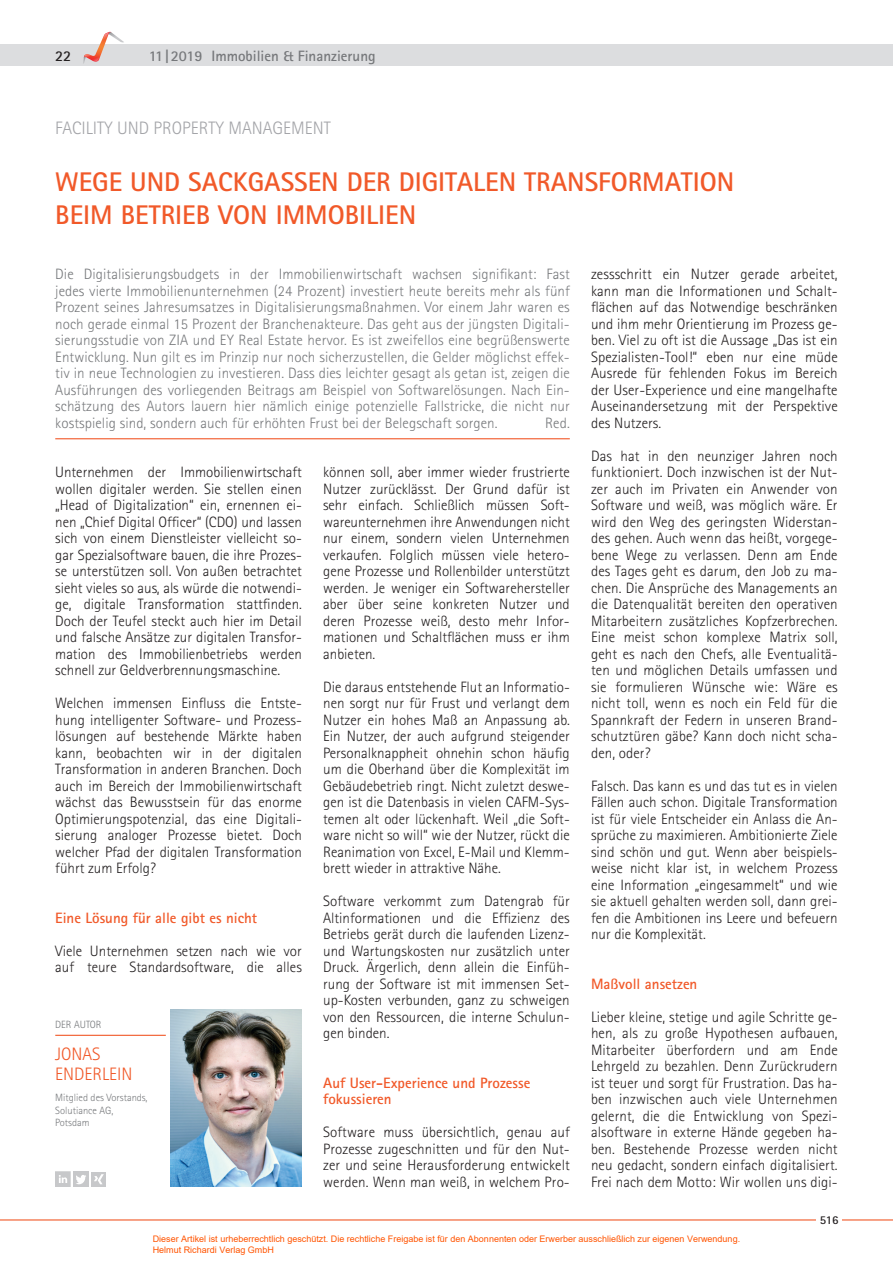
<style>
.page{position:relative;width:893px;height:1263px;background:#fff}
.page>*{position:absolute;margin:0;border:0;box-sizing:border-box;transform-origin:0 0}
.t1{font:700 27px/33px "Rotis Sans Serif";color:#f15929}
.t2{font:300 18px "Rotis Sans Serif";color:#a3a4a8}
.t3{font:300 18px/20.2px "Rotis Sans Serif";color:#f15929}
.t4{font:300 15px/16.5px "Rotis Sans Serif";color:#231f20;text-align:justify}
.t5{font:300 15px/16.5px "Rotis Sans Serif";letter-spacing:.005em;color:#76787b;text-align:justify}
.t6{font:700 15px/16.5px "Rotis Sans Serif";color:#f15929}
.t7{font:700 15px "Rotis Sans Serif";color:#76787b}
.t8{font:700 15px "Rotis Sans Serif";color:#231f20}
.t9{font:700 12px "Rotis Sans Serif";color:#231f20}
.t10{font:300 10.5px/12.6px "Rotis Sans Serif";color:#76787b}
.t11{font:9px/10.8px "Arial";color:#ff5400}
</style>
<div class="page">
<hr style="left:0;top:1219px;width:893px;height:1px;background:#f15929">
<div style="left:0;top:45px;width:893px;height:21px;background:#dcdddf"></div>
<svg style="left:83px;top:31px;width:41px;height:33px"></svg>
<div style="left:816px;top:1214px;width:26px;height:13px;background:#fff"></div>
<img style="left:170px;top:1010px;width:132px;height:176px">
<hr style="left:55px;top:1035px;width:111px;height:1px;background:#f15929">
<hr style="left:55px;top:438px;width:515px;height:1px;background:#f15929">
<div style="left:73px;top:1172px;width:15px;height:15px;background:#c7c8ca"></div>
<svg style="left:76px;top:1175px;width:10px;height:9px"></svg>
<div style="left:91px;top:1172px;width:15px;height:15px;background:#c7c8ca"></div>
<svg style="left:94px;top:1174px;width:10px;height:10px"></svg>
<svg style="left:55px;top:1172px;width:15px;height:15px"></svg>
<p class="t8" style="left:55px;top:46px;width:18px">22</p>
<p class="t7" style="left:149px;top:46px;width:228px">11|2019 Immobilien &amp; Finanzierung</p>
<p class="t2" style="left:55px;top:117px;width:277px">FACILITY UND PROPERTY MANAGEMENT</p>
<h1 class="t1" style="left:55px;top:165px;width:680px">WEGE UND SACKGASSEN DER DIGITALEN TRANSFORMATION<br>BEIM BETRIEB VON IMMOBILIEN</h1>
<p class="t5" style="left:55px;top:266px;width:516px">Die Digitalisierungsbudgets in der Immobilienwirtschaft wachsen signifikant: Fast jedes vierte Immobilienunternehmen (24 Prozent) investiert heute bereits mehr als fünf Prozent seines Jahresumsatzes in Digitalisierungsmaßnahmen. Vor einem Jahr waren es noch gerade einmal 15 Prozent der Branchenakteure. Das geht aus der jüngsten Digitali&shy;sierungsstudie von ZIA und EY Real Estate hervor. Es ist zweifellos eine begrüßenswerte Entwicklung. Nun gilt es im Prinzip nur noch sicherzustellen, die Gelder möglichst effek&shy;tiv in neue Technologien zu investieren. Dass dies leichter gesagt als getan ist, zeigen die Ausführungen des vorliegenden Beitrags am Beispiel von Softwarelösungen. Nach Ein&shy;schätzung des Autors lauern hier nämlich einige potenzielle Fallstricke, die nicht nur kostspielig sind, sondern auch für erhöhten Frust bei der Belegschaft sorgen.</p>
<p class="t5" style="left:545px;top:414px;width:26px">Red.</p>
<p class="t4" style="left:55px;top:464px;width:248px">Unternehmen der Immobilienwirtschaft wollen digitaler werden. Sie stellen einen „Head of Digitalization“ ein, ernennen ei&shy;nen „Chief Digital Officer“ (CDO) und lassen sich von einem Dienstleister vielleicht so&shy;gar Spezialsoftware bauen, die ihre Prozes&shy;se unterstützen soll. Von außen betrachtet sieht vieles so aus, als würde die notwendi&shy;ge, digitale Transformation stattfinden.<br>Doch der Teufel steckt auch hier im Detail und falsche Ansätze zur digitalen Transfor&shy;mation des Immobilienbetriebs werden schnell zur Geldverbrennungsmaschine.</p>
<p class="t4" style="left:55px;top:695px;width:248px">Welchen immensen Einfluss die Entste&shy;hung intelligenter Software- und Prozess&shy;lösungen auf bestehende Märkte haben kann, beobachten wir in der digitalen Transformation in anderen Branchen. Doch auch im Bereich der Immobilienwirtschaft wächst das Bewusstsein für das enorme Optimierungspotenzial, das eine Digitali&shy;sierung analoger Prozesse bietet. Doch welcher Pfad der digitalen Transformation führt zum Erfolg?</p>
<p class="t6" style="left:55px;top:909px;width:203px">Eine Lösung für alle gibt es nicht</p>
<p class="t4" style="left:55px;top:942px;width:248px">Viele Unternehmen setzen nach wie vor auf teure Standardsoftware, die alles</p>
<p class="t10" style="left:55px;top:1018px;width:48px">DER AUTOR</p>
<p class="t3" style="left:55px;top:1044px;width:79px">JONAS<br>ENDERLEIN</p>
<p class="t10" style="left:55px;top:1091px;width:94px">Mitglied des Vorstands,<br>Solutiance AG,<br>Potsdam</p>
<p class="t4" style="left:323px;top:464px;width:248px">können soll, aber immer wieder frustrierte Nutzer zurücklässt. Der Grund dafür ist sehr einfach. Schließlich müssen Soft&shy;wareunternehmen ihre Anwendungen nicht nur einem, sondern vielen Unternehmen verkaufen. Folglich müssen viele hetero&shy;gene Prozesse und Rollenbilder unterstützt werden. Je weniger ein Softwarehersteller aber über seine konkreten Nutzer und deren Prozesse weiß, desto mehr Infor&shy;mationen und Schaltflächen muss er ihm anbieten.</p>
<p class="t4" style="left:323px;top:678px;width:248px">Die daraus entstehende Flut an Informatio&shy;nen sorgt nur für Frust und verlangt dem Nutzer ein hohes Maß an Anpassung ab.<br>Ein Nutzer, der auch aufgrund steigender Personalknappheit ohnehin schon häufig um die Oberhand über die Komplexität im Gebäudebetrieb ringt. Nicht zuletzt deswe&shy;gen ist die Datenbasis in vielen CAFM-Sys&shy;temen alt oder lückenhaft. Weil „die Soft&shy;ware nicht so will“ wie der Nutzer, rückt die Reanimation von Excel, E-Mail und Klemm&shy;brett wieder in attraktive Nähe.</p>
<p class="t4" style="left:323px;top:893px;width:248px">Software verkommt zum Datengrab für Altinformationen und die Effizienz des Betriebs gerät durch die laufenden Lizenz&shy;und Wartungskosten nur zusätzlich unter Druck. Ärgerlich, denn allein die Einfüh&shy;rung der Software ist mit immensen Set&shy;up-Kosten verbunden, ganz zu schweigen von den Ressourcen, die interne Schulun&shy;gen binden.</p>
<p class="t6" style="left:323px;top:1074px;width:209px">Auf User-Experience und Prozesse fokussieren</p>
<p class="t4" style="left:323px;top:1124px;width:248px">Software muss übersichtlich, genau auf Prozesse zugeschnitten und für den Nut&shy;zer und seine Herausforderung entwickelt werden. Wenn man weiß, in welchem Pro-</p>
<p class="t4" style="left:591px;top:266px;width:248px">zessschritt ein Nutzer gerade arbeitet, kann man die Informationen und Schalt&shy;flächen auf das Notwendige beschränken und ihm mehr Orientierung im Prozess ge&shy;ben. Viel zu oft ist die Aussage „Das ist ein Spezialisten-Tool!“ eben nur eine müde Ausrede für fehlenden Fokus im Bereich der User-Experience und eine mangelhafte Auseinandersetzung mit der Perspektive des Nutzers.</p>
<p class="t4" style="left:591px;top:447px;width:248px">Das hat in den neunziger Jahren noch funktioniert. Doch inzwischen ist der Nut&shy;zer auch im Privaten ein Anwender von Software und weiß, was möglich wäre. Er wird den Weg des geringsten Widerstan&shy;des gehen. Auch wenn das heißt, vorgege&shy;bene Wege zu verlassen. Denn am Ende des Tages geht es darum, den Job zu ma&shy;chen. Die Ansprüche des Managements an die Datenqualität bereiten den operativen Mitarbeitern zusätzliches Kopfzerbrechen.<br>Eine meist schon komplexe Matrix soll, geht es nach den Chefs, alle Eventualitä&shy;ten und möglichen Details umfassen und sie formulieren Wünsche wie: Wäre es nicht toll, wenn es noch ein Feld für die Spannkraft der Federn in unseren Brand&shy;schutztüren gäbe? Kann doch nicht scha&shy;den, oder?</p>
<p class="t4" style="left:591px;top:777px;width:248px">Falsch. Das kann es und das tut es in vielen Fällen auch schon. Digitale Transformation ist für viele Entscheider ein Anlass die An&shy;sprüche zu maximieren. Ambitionierte Ziele sind schön und gut. Wenn aber beispiels&shy;weise nicht klar ist, in welchem Prozess eine Information „eingesammelt“ und wie sie aktuell gehalten werden soll, dann grei&shy;fen die Ambitionen ins Leere und befeuern nur die Komplexität.</p>
<p class="t6" style="left:591px;top:975px;width:108px">Maßvoll ansetzen</p>
<p class="t4" style="left:591px;top:1008px;width:248px">Lieber kleine, stetige und agile Schritte ge&shy;hen, als zu große Hypothesen aufbauen, Mitarbeiter überfordern und am Ende Lehrgeld zu bezahlen. Denn Zurückrudern ist teuer und sorgt für Frustration. Das ha&shy;ben inzwischen auch viele Unternehmen gelernt, die die Entwicklung von Spezi&shy;alsoftware in externe Hände gegeben ha&shy;ben. Bestehende Prozesse werden nicht neu gedacht, sondern einfach digitalisiert.<br>Frei nach dem Motto: Wir wollen uns digi-</p>
<p class="t9" style="left:820px;top:1212px;width:20px">516</p>
<p class="t11" style="left:153px;top:1233px;width:589px">Dieser Artikel ist urheberrechtlich geschützt. Die rechtliche Freigabe ist für den Abonnenten oder Erwerber ausschließlich zur eigenen Verwendung.<br>Helmut Richardi Verlag GmbH</p>
</div>
